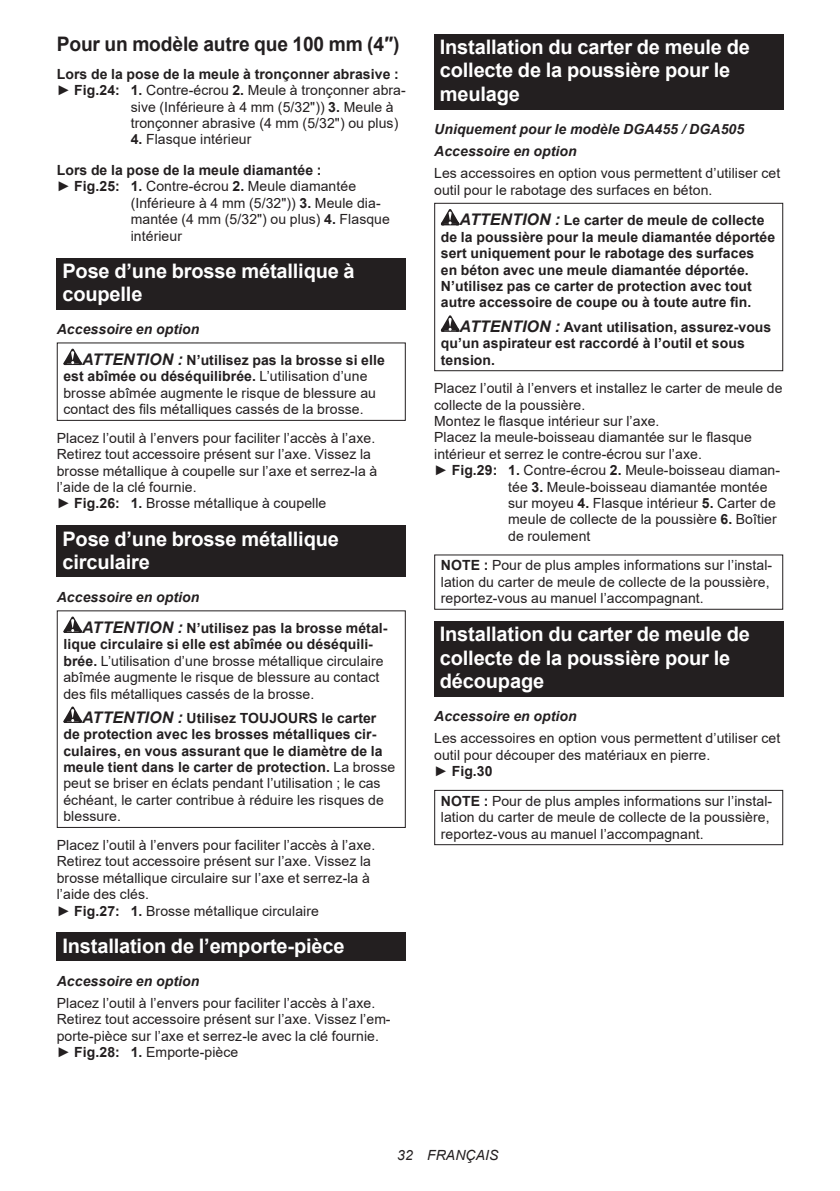
<style>
.page{position:relative;width:840px;height:1191px;background:#fff}
.page>*{position:absolute;margin:0;border:0;box-sizing:border-box;transform-origin:0 0}
.t1{font:700 20px/23.4px "Arial";letter-spacing:-.01em;color:#fff}
.t2{font:700 20px "Arial";letter-spacing:-.01em;color:#231f20;scale:.96 1}
.t3{font:14px/16.4px "Arial";letter-spacing:.005em;color:#231f20}
.t4{font:700 14px/16.4px "Arial";letter-spacing:.005em;color:#231f20}
.t5{font:italic 700 14px/22px "Arial";letter-spacing:.005em;color:#231f20}
.t6{font:italic 14px "Arial";letter-spacing:.005em;color:#231f20}
.s1{font-weight:700}
.s2{font-weight:400}
.s3{font-style:italic}
.s4{font-style:italic;font-size:16px}
</style>
<div class="page">
<div style="left:57px;top:257px;width:348px;height:52px;background:#231f20"></div>
<svg style="left:63px;top:349px;width:19px;height:16px"></svg>
<div style="left:57px;top:342px;width:348px;height:79px;border:1px solid #231f20"></div>
<div style="left:57px;top:525px;width:348px;height:52px;background:#231f20"></div>
<svg style="left:63px;top:616px;width:19px;height:17px"></svg>
<svg style="left:63px;top:706px;width:19px;height:17px"></svg>
<div style="left:57px;top:610px;width:348px;height:218px;border:1px solid #231f20"></div>
<div style="left:57px;top:932px;width:348px;height:29px;background:#231f20"></div>
<div style="left:434px;top:34px;width:348px;height:75px;background:#231f20"></div>
<svg style="left:440px;top:209px;width:19px;height:16px"></svg>
<svg style="left:440px;top:315px;width:19px;height:17px"></svg>
<div style="left:434px;top:203px;width:348px;height:168px;border:1px solid #231f20"></div>
<div style="left:434px;top:554px;width:348px;height:56px;border:1px solid #231f20"></div>
<div style="left:434px;top:621px;width:348px;height:75px;background:#231f20"></div>
<div style="left:434px;top:790px;width:348px;height:55px;border:1px solid #231f20"></div>
<h1 class="t2" style="left:57px;top:30px;width:358px">Pour un modèle autre que 100 mm (4″)</h1>
<p class="t4" style="left:57px;top:66px;width:343px">Lors de la pose de la meule à tronçonner abrasive :</p>
<p class="t3" style="left:57px;top:82px;width:350px">► <span class="s1">Fig.24: 1.</span> Contre-écrou <span class="s1">2.</span> Meule à tronçonner abra-</p>
<p class="t3" style="left:131px;top:98px;width:264px">sive (Inférieure à 4 mm (5/32")) <span class="s1">3.</span> Meule à</p>
<p class="t3" style="left:131px;top:115px;width:269px">tronçonner abrasive (4 mm (5/32") ou plus)</p>
<p class="t4" style="left:57px;top:124px;width:266px;line-height:30.6px;text-align:center">4. <span class="s2">Flasque intérieur<br></span>Lors de la pose de la meule diamantée :</p>
<p class="t3" style="left:131px;top:178px;width:260px;text-indent:-74px">► <span class="s1">Fig.25: 1.</span> Contre-écrou <span class="s1">2.</span> Meule diamantée (Inférieure à 4 mm (5/32")) <span class="s1">3.</span> Meule dia&shy;mantée (4 mm (5/32") ou plus) <span class="s1">4.</span> Flasque intérieur</p>
<h1 class="t1" style="left:62px;top:259px;width:293px">Pose d’une brosse métallique à coupelle</h1>
<p class="t4" style="left:82px;top:314px;width:304px;line-height:30.6px;text-indent:-25px"><span class="s3">Accessoire en option<br></span><span class="s4">ATTENTION :</span> N’utilisez pas la brosse si elle</p>
<p class="t3" style="left:63px;top:368px;width:314px"><span class="s1">est abîmée ou déséquilibrée.</span> L’utilisation d’une brosse abîmée augmente le risque de blessure au contact des fils métalliques cassés de la brosse.</p>
<p class="t3" style="left:57px;top:430px;width:322px">Placez l’outil à l’envers pour faciliter l’accès à l’axe.<br>Retirez tout accessoire présent sur l’axe. Vissez la brosse métallique à coupelle sur l’axe et serrez-la à l’aide de la clé fournie.<br>► <span class="s1">Fig.26: 1.</span> Brosse métallique à coupelle</p>
<h1 class="t1" style="left:62px;top:527px;width:278px">Pose d’une brosse métallique circulaire</h1>
<p class="t4" style="left:82px;top:582px;width:306px;line-height:30.6px;text-indent:-25px"><span class="s3">Accessoire en option<br></span><span class="s4">ATTENTION :</span> N’utilisez pas la brosse métal-</p>
<p class="t3" style="left:63px;top:636px;width:321px"><span class="s1">lique circulaire si elle est abîmée ou déséquili&shy;brée.</span> L’utilisation d’une brosse métallique circulaire abîmée augmente le risque de blessure au contact des fils métalliques cassés de la brosse.</p>
<p class="t4" style="left:63px;top:710px;width:333px;text-indent:19px"><span class="s4">ATTENTION :</span> Utilisez TOUJOURS le carter de protection avec les brosses métalliques cir&shy;culaires, en vous assurant que le diamètre de la meule tient dans le carter de protection. <span class="s2">La brosse peut se briser en éclats pendant l’utilisation ; le cas échéant, le carter contribue à réduire les risques de blessure.</span></p>
<p class="t3" style="left:57px;top:836px;width:320px">Placez l’outil à l’envers pour faciliter l’accès à l’axe.<br>Retirez tout accessoire présent sur l’axe. Vissez la brosse métallique circulaire sur l’axe et serrez-la à l’aide des clés.<br>► <span class="s1">Fig.27: 1.</span> Brosse métallique circulaire</p>
<h1 class="t1" style="left:62px;top:934px;width:283px">Installation de l’emporte-pièce</h1>
<p class="t5" style="left:57px;top:970px;width:144px">Accessoire en option</p>
<p class="t3" style="left:57px;top:994px;width:335px">Placez l’outil à l’envers pour faciliter l’accès à l’axe.<br>Retirez tout accessoire présent sur l’axe. Vissez l’em&shy;porte-pièce sur l’axe et serrez-le avec la clé fournie. ► <span class="s1">Fig.28: 1.</span> Emporte-pièce</p>
<h1 class="t1" style="left:439px;top:36px;width:311px">Installation du carter de meule de collecte de la poussière pour le meulage</h1>
<p class="t5" style="left:434px;top:119px;width:311px">Uniquement pour le modèle DGA455 / DGA505<br>Accessoire en option</p>
<p class="t3" style="left:434px;top:165px;width:347px">Les accessoires en option vous permettent d’utiliser cet outil pour le rabotage des surfaces en béton.</p>
<p class="t4" style="left:440px;top:212px;width:336px;text-indent:19px"><span class="s4">ATTENTION :</span> Le carter de meule de collecte de la poussière pour la meule diamantée déportée sert uniquement pour le rabotage des surfaces<br>en béton avec une meule diamantée déportée.<br>N’utilisez pas ce carter de protection avec tout autre accessoire de coupe ou à toute autre fin.</p>
<p class="t4" style="left:440px;top:319px;width:332px;text-indent:19px"><span class="s4">ATTENTION :</span> Avant utilisation, assurez-vous qu’un aspirateur est raccordé à l’outil et sous tension.</p>
<p class="t3" style="left:434px;top:380px;width:349px">Placez l’outil à l’envers et installez le carter de meule de</p>
<p class="t3" style="left:434px;top:396px;width:153px">collecte de la poussière.</p>
<p class="t3" style="left:434px;top:413px;width:227px">Montez le flasque intérieur sur l’axe.</p>
<p class="t3" style="left:434px;top:429px;width:319px">Placez la meule-boisseau diamantée sur le flasque</p>
<p class="t3" style="left:434px;top:445px;width:269px">intérieur et serrez le contre-écrou sur l’axe.</p>
<p class="t3" style="left:434px;top:462px;width:347px">► <span class="s1">Fig.29: 1.</span> Contre-écrou <span class="s1">2.</span> Meule-boisseau diaman-</p>
<p class="t3" style="left:508px;top:478px;width:261px">tée <span class="s1">3.</span> Meule-boisseau diamantée montée</p>
<p class="t3" style="left:508px;top:495px;width:269px">sur moyeu <span class="s1">4.</span> Flasque intérieur <span class="s1">5.</span> Carter de</p>
<p class="t3" style="left:508px;top:511px;width:270px">meule de collecte de la poussière <span class="s1">6.</span> Boîtier</p>
<p class="t3" style="left:508px;top:527px;width:84px">de roulement</p>
<p class="t3" style="left:440px;top:557px;width:333px"><span class="s1">NOTE :</span> Pour de plus amples informations sur l’instal&shy;lation du carter de meule de collecte de la poussière, reportez-vous au manuel l’accompagnant.</p>
<h1 class="t1" style="left:439px;top:622px;width:311px">Installation du carter de meule de collecte de la poussière pour le découpage</h1>
<p class="t5" style="left:434px;top:706px;width:144px">Accessoire en option</p>
<p class="t3" style="left:434px;top:730px;width:347px">Les accessoires en option vous permettent d’utiliser cet outil pour découper des matériaux en pierre.<br>► <span class="s1">Fig.30</span></p>
<p class="t3" style="left:440px;top:792px;width:333px"><span class="s1">NOTE :</span> Pour de plus amples informations sur l’instal&shy;lation du carter de meule de collecte de la poussière, reportez-vous au manuel l’accompagnant.</p>
<p class="t6" style="left:397px;top:1146px;width:103px">32 FRANÇAIS</p>
</div>
